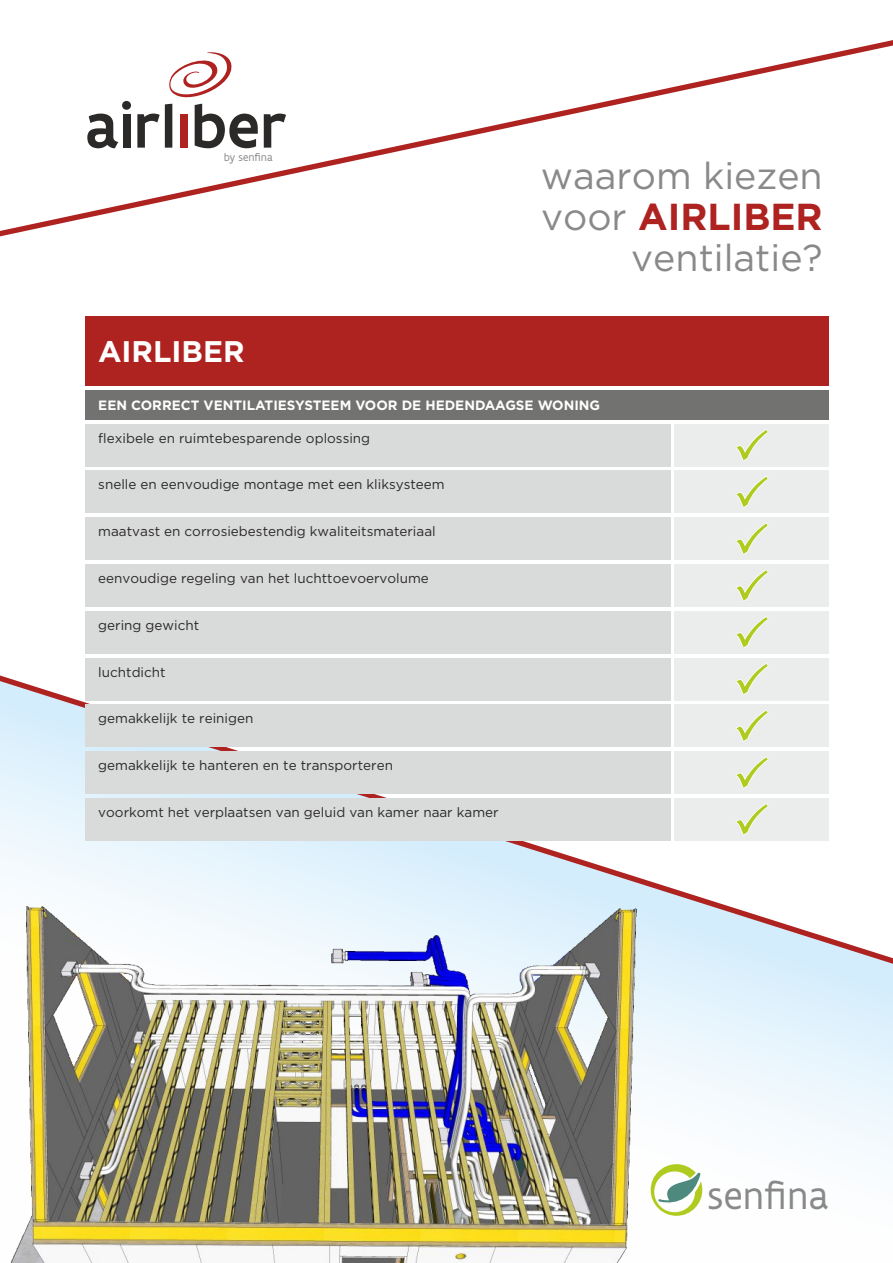
<style>
.page{position:relative;width:893px;height:1263px;background:#fff}
.page>*{position:absolute;margin:0;border:0;box-sizing:border-box;transform-origin:0 0}
.t1{font:40.2px "Flanders Art Sans";color:#898989}
.t2{font:37.5px/40.8px "Gotham";color:#898989;text-align:right}
.t3{font:700 29.85px "Gotham";color:#fefefe}
.t4{font:13.5px "Gotham";color:#2b2a29}
.t5{font:700 13.5px "Gotham";color:#fefefe}
.t6{font:11.4px "Flanders Art Sans";color:#898989}
.s1{font-weight:700;color:#ae2220}
</style>
<div class="page">
<svg style="left:718px;top:974px;width:175px;height:183px"></svg>
<svg style="left:0;top:632px;width:893px;height:342px"></svg>
<img style="left:0;top:899px;width:718px;height:364px">
<svg style="left:0;top:40px;width:893px;height:197px"></svg>
<div style="left:85px;top:316px;width:744px;height:70px;background:#ae2220"></div>
<svg style="left:651px;top:1164px;width:51px;height:52px"></svg>
<div style="left:675px;top:424px;width:154px;height:42px;background:#ebecec"></div>
<div style="left:675px;top:658px;width:154px;height:42px;background:#ebecec"></div>
<div style="left:675px;top:471px;width:154px;height:42px;background:#ebecec"></div>
<div style="left:675px;top:705px;width:154px;height:42px;background:#ebecec"></div>
<div style="left:675px;top:517px;width:154px;height:43px;background:#ebecec"></div>
<div style="left:675px;top:751px;width:154px;height:43px;background:#ebecec"></div>
<div style="left:675px;top:564px;width:154px;height:43px;background:#ebecec"></div>
<div style="left:675px;top:798px;width:154px;height:43px;background:#ebecec"></div>
<div style="left:675px;top:611px;width:154px;height:43px;background:#ebecec"></div>
<div style="left:85px;top:390px;width:744px;height:30px;background:#727271"></div>
<div style="left:85px;top:424px;width:586px;height:42px;background:#d9dada"></div>
<div style="left:85px;top:658px;width:586px;height:42px;background:#d9dada"></div>
<div style="left:85px;top:471px;width:586px;height:42px;background:#d9dada"></div>
<div style="left:85px;top:705px;width:586px;height:42px;background:#d9dada"></div>
<div style="left:85px;top:517px;width:586px;height:43px;background:#d9dada"></div>
<div style="left:85px;top:751px;width:586px;height:43px;background:#d9dada"></div>
<div style="left:85px;top:564px;width:586px;height:43px;background:#d9dada"></div>
<div style="left:85px;top:798px;width:586px;height:43px;background:#d9dada"></div>
<div style="left:85px;top:611px;width:586px;height:43px;background:#d9dada"></div>
<svg style="left:736px;top:429px;width:32px;height:32px"></svg>
<svg style="left:736px;top:663px;width:32px;height:32px"></svg>
<svg style="left:736px;top:476px;width:32px;height:32px"></svg>
<svg style="left:736px;top:710px;width:32px;height:32px"></svg>
<svg style="left:736px;top:523px;width:32px;height:32px"></svg>
<svg style="left:736px;top:757px;width:32px;height:31px"></svg>
<svg style="left:736px;top:570px;width:32px;height:31px"></svg>
<svg style="left:736px;top:804px;width:32px;height:31px"></svg>
<svg style="left:736px;top:617px;width:32px;height:31px"></svg>
<svg style="left:264px;top:114px;width:22px;height:34px"></svg>
<svg style="left:87px;top:101px;width:44px;height:47px"></svg>
<svg style="left:137px;top:52px;width:121px;height:96px"></svg>
<p class="t6" style="left:224px;top:152px;width:51px">by senfina</p>
<h3 class="t3" style="left:98px;top:340px;width:148px">AIRLIBER</h3>
<h2 class="t2" style="left:541px;top:158px;width:283px">waarom kiezen voor <span class="s1">AIRLIBER </span>ventilatie?</h2>
<p class="t5" style="left:98px;top:400px;width:503px">EEN CORRECT VENTILATIESYSTEEM VOOR DE HEDENDAAGSE WONING</p>
<p class="t4" style="left:98px;top:433px;width:273px">flexibele en ruimtebesparende oplossing</p>
<p class="t4" style="left:98px;top:480px;width:348px">snelle en eenvoudige montage met een kliksysteem</p>
<p class="t4" style="left:98px;top:526px;width:339px">maatvast en corrosiebestendig kwaliteitsmateriaal</p>
<p class="t4" style="left:98px;top:573px;width:332px">eenvoudige regeling van het luchttoevoervolume</p>
<p class="t4" style="left:98px;top:620px;width:102px">gering gewicht</p>
<p class="t4" style="left:98px;top:667px;width:69px">luchtdicht</p>
<p class="t4" style="left:98px;top:713px;width:157px">gemakkelijk te reinigen</p>
<p class="t4" style="left:98px;top:760px;width:296px">gemakkelijk te hanteren en te transporteren</p>
<p class="t4" style="left:98px;top:807px;width:402px">voorkomt het verplaatsen van geluid van kamer naar kamer</p>
<h1 class="t1" style="left:708px;top:1179px;width:123px">senfina</h1>
</div>
